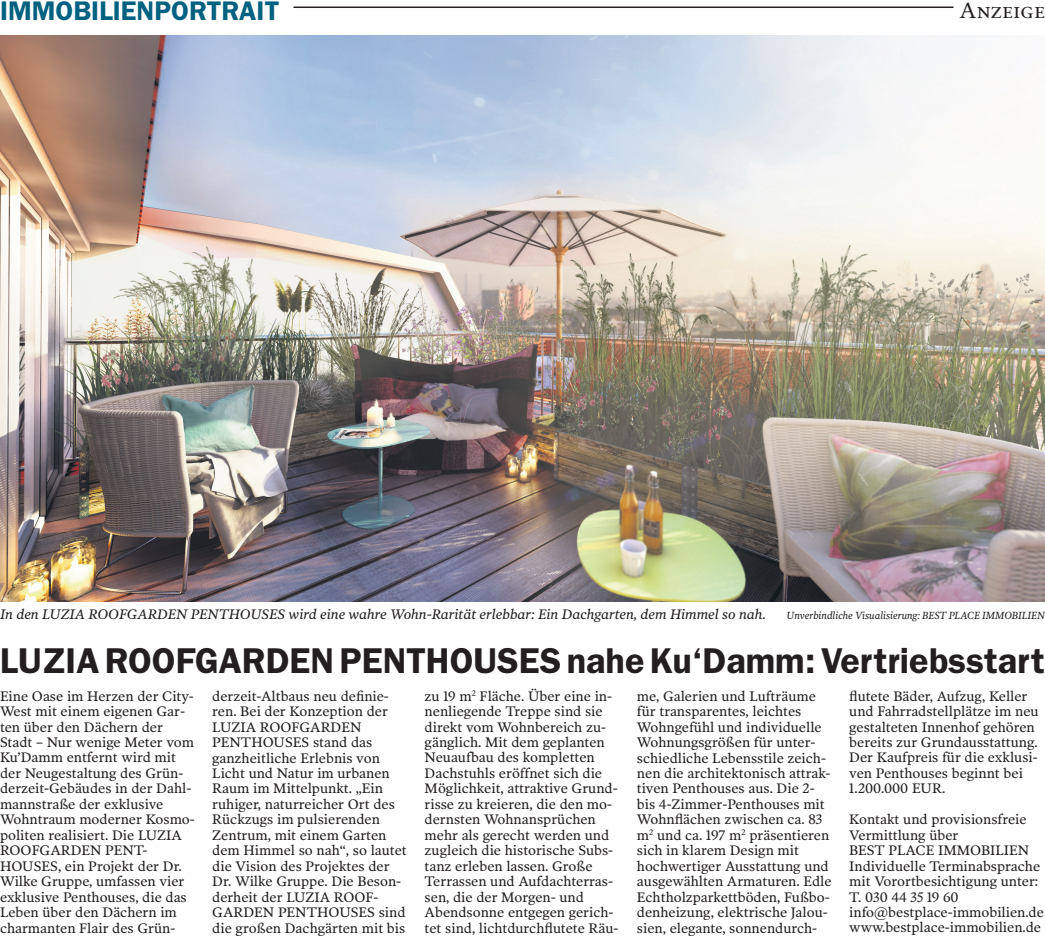
<style>
.page{position:relative;width:1045px;height:936px;background:#fff}
.page>*{position:absolute;margin:0;border:0;box-sizing:border-box;transform-origin:0 0}
.t1{font:36px "Franklin Gothic TS Dem";color:#231f20}
.t2{font:27px "Franklin Gothic TS Dem";color:#006180}
.t3{font:22.5px "Poynter OS Text One L Roman SC";color:#231f20}
.t4{font:13.95px/15.5px "Poynter OS Text Two L";color:#231f20}
.t5{font:italic 13.95px "Poynter OS Text Two L";color:#231f20}
.t6{font:italic 10.5px "Poynter OS Text Two L";color:#231f20;scale:.93 1}
</style>
<div class="page">
<div style="left:519px;top:35px;width:6px;height:286px;background:#a3badb"></div>
<hr style="left:293px;top:7px;width:660px;height:1px;background:#231f20">
<img style="left:0;top:36px;width:1045px;height:565px">
<h2 class="t2" style="left:0;top:-5px;width:281px">IMMOBILIENPORTRAIT</h2>
<h3 class="t3" style="left:959px;top:-4px;width:87px">Anzeige</h3>
<p class="t5" style="left:0;top:605px;width:767px">In den Luzia Roofgarden Penthouses wird eine wahre Wohn-Rarität erlebbar: Ein Dachgarten, dem Himmel so nah.</p>
<p class="t6" style="left:786px;top:608px;width:161px">Unverbindliche Visualisierung: BEST</p>
<p class="t6" style="left:948px;top:608px;width:98px">PLACE IMMOBILIEN</p>
<h1 class="t1" style="left:0;top:639px;width:1046px">LUZIA ROOFGARDEN PENTHOUSES NAHE KU‘DAMM: VERTRIEBSSTART</h1>
<p class="t4" style="left:0;top:687px;width:196px">Eine Oase im Herzen der City-<br>West mit einem eigenen Gar&shy;ten über den Dächern der<br>Stadt – Nur wenige Meter vom<br>Ku’Damm entfernt wird mit der Neugestaltung des Grün&shy;derzeit-Gebäudes in der Dahl&shy;mannstraße der exklusive<br>Wohntraum moderner Kosmo&shy;politen realisiert. Die LUZIA<br>ROOFGARDEN PENT-<br>HOUSES, ein Projekt der Dr.<br>Wilke Gruppe, umfassen vier exklusive Penthouses, die das<br>Leben über den Dächern im charmanten Flair des Grün-</p>
<p class="t4" style="left:212px;top:687px;width:196px">derzeit-Altbaus neu definie&shy;ren. Bei der Konzeption der<br>LUZIA ROOFGARDEN<br>PENTHOUSES stand das ganzheitliche Erlebnis von<br>Licht und Natur im urbanen<br>Raum im Mittelpunkt. „Ein ruhiger, naturreicher Ort des<br>Rückzugs im pulsierenden<br>Zentrum, mit einem Garten dem Himmel so nah“, so lautet die Vision des Projektes der<br>Dr. Wilke Gruppe. Die Beson&shy;derheit der LUZIA ROOF-<br>GARDEN PENTHOUSES sind die großen Dachgärten mit bis</p>
<p class="t4" style="left:425px;top:687px;width:195px">zu 19 m<sup>2</sup> Fläche. Über eine in&shy;nenliegende Treppe sind sie direkt vom Wohnbereich zu&shy;gänglich. Mit dem geplanten<br>Neuaufbau des kompletten<br>Dachstuhls eröffnet sich die<br>Möglichkeit, attraktive Grund&shy;risse zu kreieren, die den mo&shy;dernsten Wohnansprüchen mehr als gerecht werden und zugleich die historische Subs&shy;tanz erleben lassen. Große<br>Terrassen und Aufdachterras&shy;sen, die der Morgen- und<br>Abendsonne entgegen gerich&shy;tet sind, lichtdurchflutete Räu-</p>
<p class="t4" style="left:637px;top:687px;width:196px">me, Galerien und Lufträume für transparentes, leichtes<br>Wohngefühl und individuelle<br>Wohnungsgrößen für unter&shy;schiedliche Lebensstile zeich&shy;nen die architektonisch attrak&shy;tiven Penthouses aus. Die 2- bis 4-Zimmer-Penthouses mit<br>Wohnflächen zwischen ca. 83 m<sup>2</sup> und ca. 197 m<sup>2</sup> präsentieren sich in klarem Design mit hochwertiger Ausstattung und ausgewählten Armaturen. Edle<br>Echtholzparkettböden, Fußbo&shy;denheizung, elektrische Jalou&shy;sien, elegante, sonnendurch-</p>
<p class="t4" style="left:849px;top:687px;width:191px">flutete Bäder, Aufzug, Keller und Fahrradstellplätze im neu gestalteten Innenhof gehören bereits zur Grundausstattung.<br>Der Kaufpreis für die exklusi&shy;ven Penthouses beginnt bei<br>1.200.000 EUR.</p>
<p class="t4" style="left:849px;top:811px;width:196px">Kontakt und provisionsfreie<br>Vermittlung über<br>BEST PLACE IMMOBILIEN<br>Individuelle Terminabsprache mit Vorortbesichtigung unter:<br>T. 030 44 35 19 60 info@bestplace-immobilien.de www.bestplace-immobilien.de</p>
</div>
